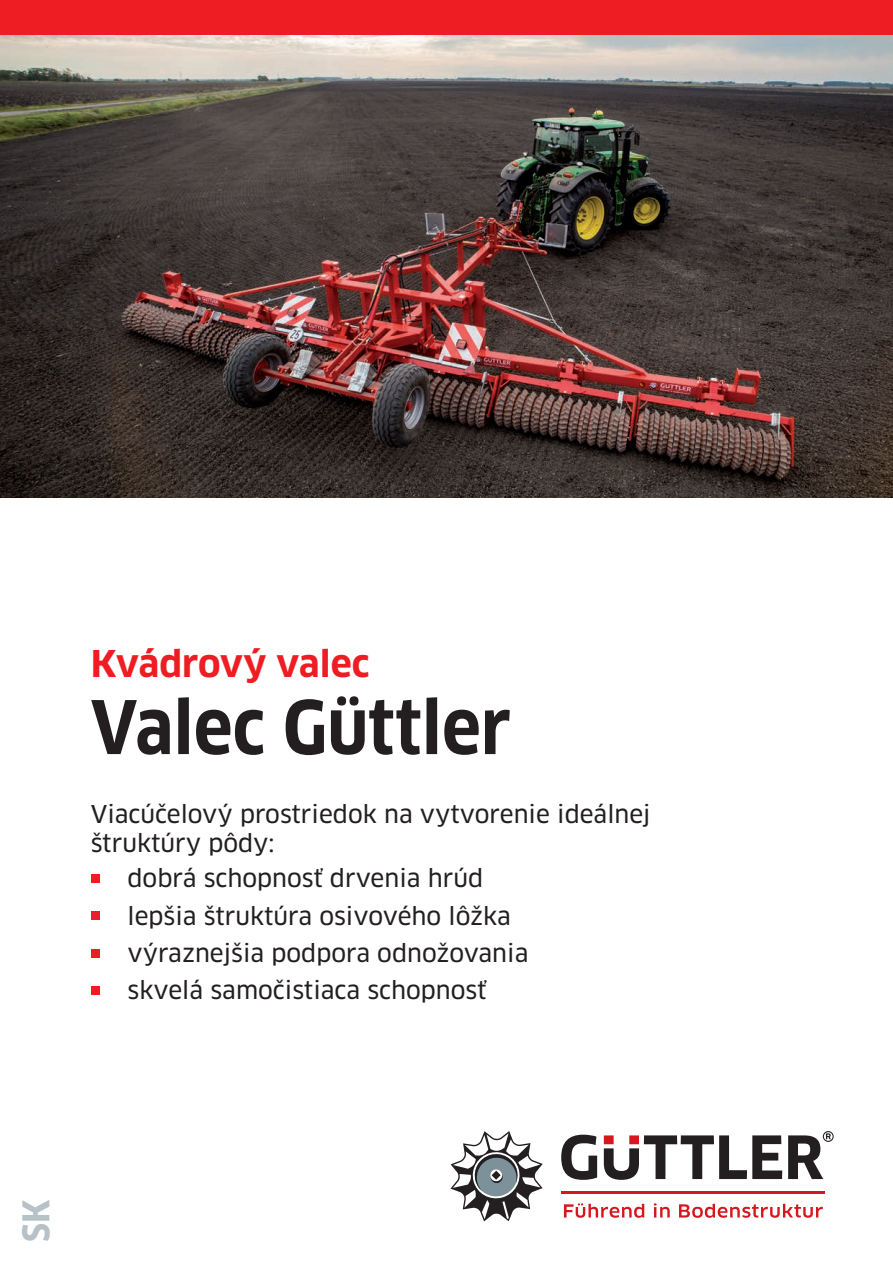
<style>
.page{position:relative;width:893px;height:1263px;background:#fff}
.page>*{position:absolute;margin:0;border:0;box-sizing:border-box;transform-origin:0 0}
.t1{font:700 72px "Clan Pro Narr";color:#231f20}
.t2{font:700 36px "Clan Pro";letter-spacing:-.005em;color:#ee1d23}
.t3{font:700 36px "Clan Pro Narr";color:#b7c2c8}
.t4{font:24px/37.3px "Clan Pro News";color:#231f20}
</style>
<div class="page">
<img style="left:0;top:34px;width:893px;height:463px">
<div style="left:91px;top:874px;width:9px;height:8px;background:#ee1d23"></div>
<div style="left:91px;top:911px;width:9px;height:9px;background:#ee1d23"></div>
<div style="left:91px;top:949px;width:9px;height:8px;background:#ee1d23"></div>
<svg style="left:450px;top:1131px;width:93px;height:90px"></svg>
<svg style="left:604px;top:1135px;width:178px;height:45px"></svg>
<svg style="left:561px;top:1135px;width:36px;height:45px"></svg>
<hr style="left:561px;top:1191px;width:264px;height:2px;background:#d7171f">
<svg style="left:564px;top:1203px;width:259px;height:15px"></svg>
<svg style="left:788px;top:1131px;width:46px;height:48px"></svg>
<div style="left:91px;top:986px;width:9px;height:9px;background:#ee1d23"></div>
<div style="left:0;top:0;width:893px;height:34px;background:#ee1d23"></div>
<h2 class="t2" style="left:91px;top:643px;width:280px">Kvádrový valec</h2>
<h1 class="t1" style="left:91px;top:686px;width:422px">Valec Güttler</h1>
<p class="t4" style="left:91px;top:800px;width:561px;line-height:28.8px">Viacúčelový prostriedok na vytvorenie ideálnej štruktúry pôdy:</p>
<p class="t4" style="left:128px;top:860px;width:402px">dobrá schopnosť drvenia hrúd lepšia štruktúra osivového lôžka výraznejšia podpora odnožovania skvelá samočistiaca schopnosť</p>
<h2 class="t3" style="left:15px;top:1242px;width:44px;rotate:-90deg">SK</h2>
</div>
